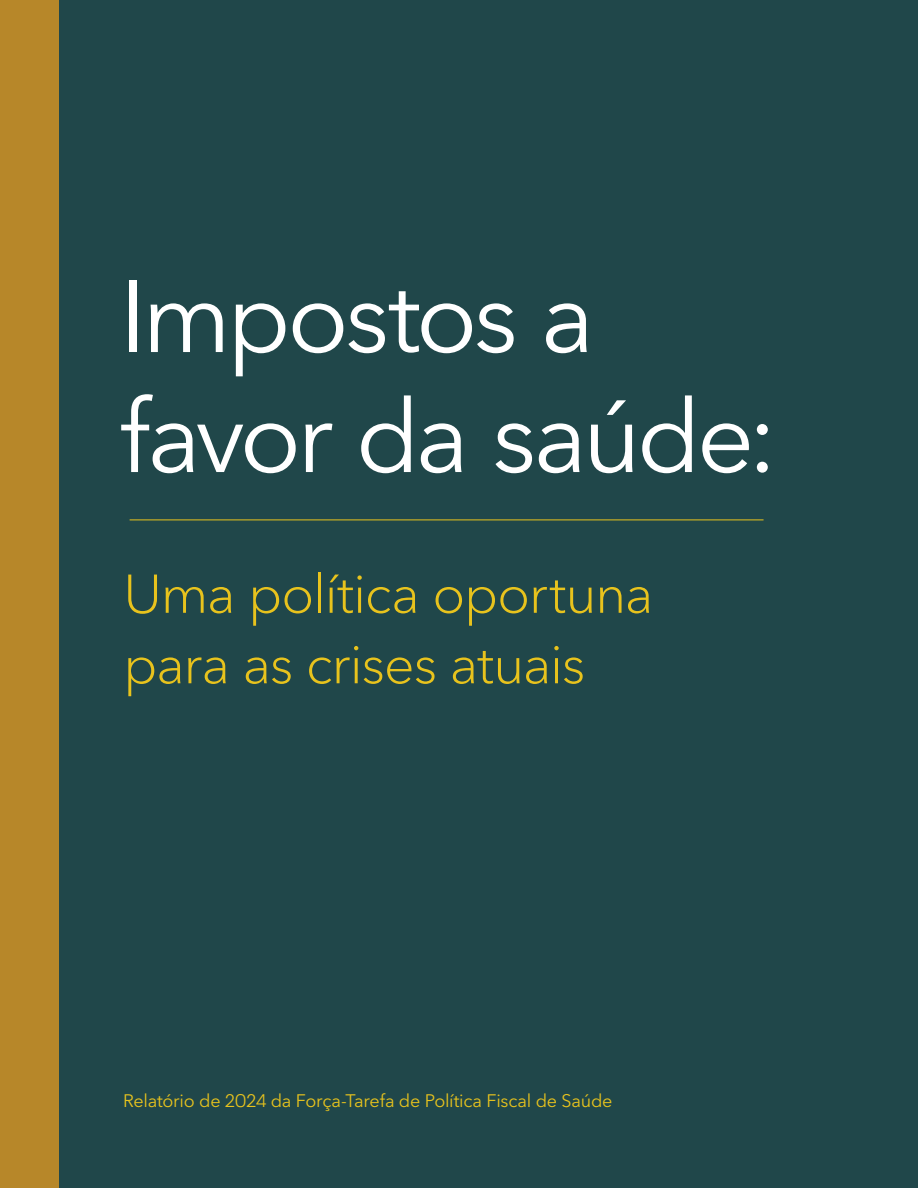
<style>
.page{position:relative;width:918px;height:1188px;background:#20474a}
.page>*{position:absolute;margin:0;border:0;box-sizing:border-box;transform-origin:0 0}
.t1{font:101.25px/120px "Avenir Next P For BBG";letter-spacing:-.045em;color:#fff}
.t2{font:300 54px/70.5px "Avenir Next P For BBG";letter-spacing:-.02em;color:#e8c31d}
.t3{font:18px "Avenir Next P For BBG";letter-spacing:-.015em;color:#e8c31d}
</style>
<div class="page">
<div style="left:0;top:0;width:58px;height:1188px;background:#b78729"></div>
<hr style="left:130px;top:520px;width:634px;height:1px;background:#e8c31d">
<p class="t1" style="left:120px;top:257px;width:659px">Impostos a favor da saúde:</p>
<p class="t2" style="left:123px;top:559px;width:532px">Uma política oportuna para as crises atuais</p>
<p class="t3" style="left:123px;top:1090px;width:491px">Relatório de 2024 da Força-Tarefa de Política Fiscal de Saúde</p>
</div>
